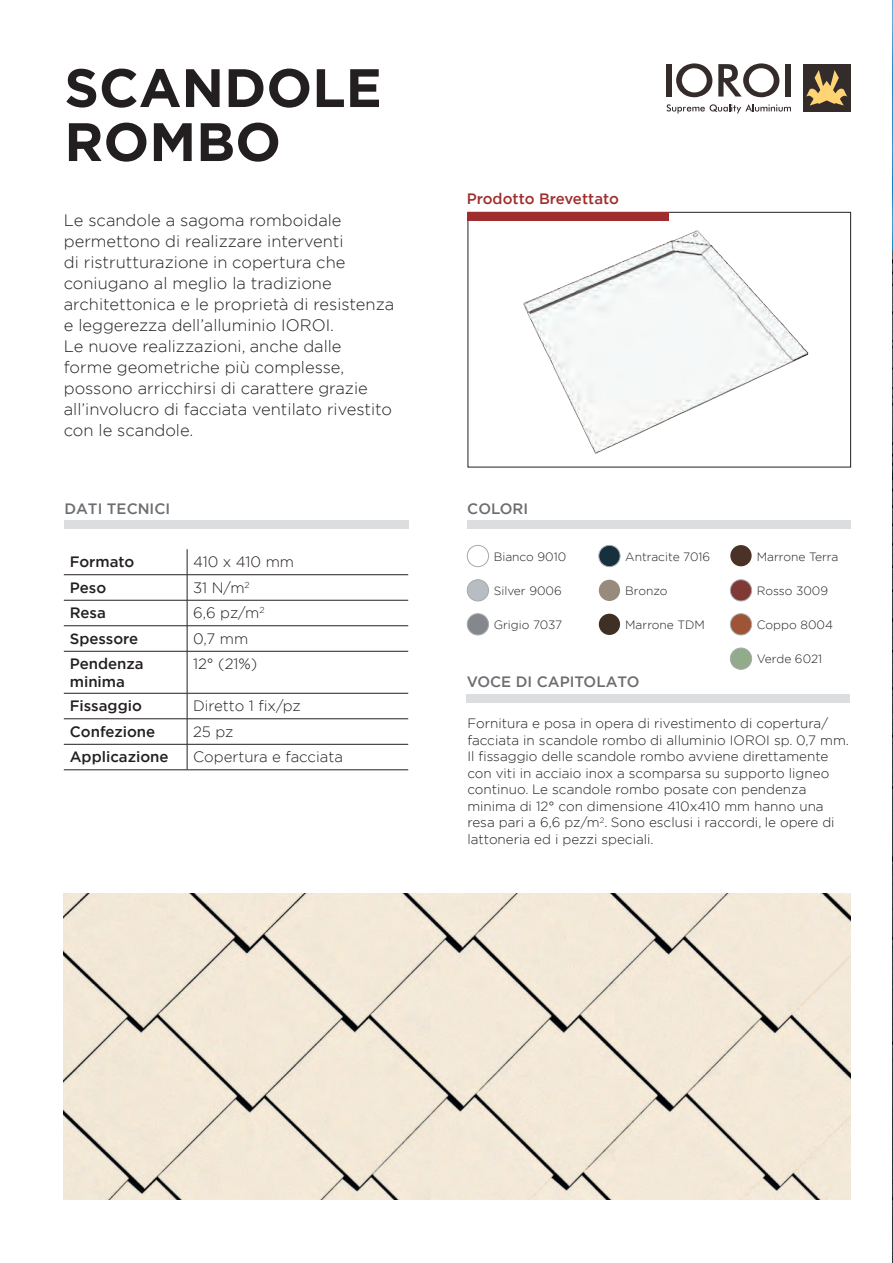
<style>
.page{position:relative;width:893px;height:1263px;background:#fff}
.page>*{position:absolute;margin:0;border:0;box-sizing:border-box;transform-origin:0 0}
.t1{font:700 54px/54px "Gotham";color:#231f20}
.t2{font:300 16.5px/21px "Gotham";color:#231f20}
.t3{font:300 15px "Gotham";color:#231f20}
.t4{font:500 15px/18px "Gotham";color:#231f20}
.t5{font:500 15px "Gotham";color:#6c6d70}
.t6{font:500 15px "Gotham";color:#a02d2d}
.t7{font:300 13.5px/16.5px "Gotham";color:#231f20}
.t8{font:300 12px "Gotham";color:#231f20}
</style>
<div class="page">
<div style="left:803px;top:64px;width:48px;height:48px;background:#342b2b"></div>
<svg style="left:806px;top:70px;width:41px;height:36px"></svg>
<svg style="left:667px;top:104px;width:124px;height:9px"></svg>
<div style="left:667px;top:64px;width:5px;height:33px;background:#342b2b"></div>
<svg style="left:676px;top:63px;width:36px;height:34px"></svg>
<svg style="left:718px;top:63px;width:61px;height:34px"></svg>
<div style="left:785px;top:64px;width:6px;height:33px;background:#342b2b"></div>
<img style="left:892px;top:1px;width:1px;height:1261px">
<img style="left:64px;top:893px;width:787px;height:306px">
<img style="left:523px;top:230px;width:286px;height:224px">
<div style="left:468px;top:212px;width:383px;height:255px;border:1px solid #231f20"></div>
<div style="left:468px;top:212px;width:201px;height:9px;background:#a02d2d"></div>
<svg style="left:187px;top:549px;width:1px;height:102px"></svg>
<hr style="left:187px;top:651px;width:1px;height:42px;background:#231f20">
<svg style="left:187px;top:694px;width:1px;height:76px"></svg>
<hr style="left:64px;top:770px;width:123px;height:1px;background:#231f20">
<hr style="left:187px;top:770px;width:221px;height:1px;background:#231f20">
<hr style="left:64px;top:574px;width:123px;height:1px;background:#231f20">
<hr style="left:187px;top:574px;width:221px;height:1px;background:#231f20">
<hr style="left:64px;top:600px;width:123px;height:1px;background:#231f20">
<hr style="left:187px;top:600px;width:221px;height:1px;background:#231f20">
<hr style="left:64px;top:625px;width:123px;height:1px;background:#231f20">
<hr style="left:187px;top:625px;width:221px;height:1px;background:#231f20">
<hr style="left:64px;top:651px;width:123px;height:1px;background:#231f20">
<hr style="left:187px;top:651px;width:221px;height:1px;background:#231f20">
<hr style="left:64px;top:693px;width:123px;height:1px;background:#231f20">
<hr style="left:187px;top:693px;width:221px;height:1px;background:#231f20">
<hr style="left:64px;top:718px;width:123px;height:1px;background:#231f20">
<hr style="left:187px;top:718px;width:221px;height:1px;background:#231f20">
<hr style="left:64px;top:744px;width:123px;height:1px;background:#231f20">
<hr style="left:187px;top:744px;width:221px;height:1px;background:#231f20">
<div style="left:64px;top:520px;width:344px;height:9px;background:#dcdddf"></div>
<div style="left:467px;top:694px;width:383px;height:8px;background:#dcdddf"></div>
<div style="left:467px;top:521px;width:383px;height:8px;background:#dcdddf"></div>
<div style="left:730px;top:614px;width:22px;height:21px;background:#9e5435;border-radius:50%"></div>
<div style="left:730px;top:614px;width:22px;height:21px;border:1px solid #a8a9ad;border-radius:50%"></div>
<div style="left:599px;top:614px;width:21px;height:21px;background:#3e3024;border-radius:50%"></div>
<div style="left:730px;top:648px;width:22px;height:21px;background:#92ab8b;border-radius:50%"></div>
<div style="left:730px;top:648px;width:22px;height:21px;border:1px solid #a8a9ad;border-radius:50%"></div>
<div style="left:467px;top:545px;width:22px;height:22px;border:1px solid #a8a9ad;border-radius:50%"></div>
<div style="left:467px;top:580px;width:22px;height:21px;background:#b8bdc3;border-radius:50%"></div>
<div style="left:467px;top:580px;width:22px;height:21px;border:1px solid #a8a9ad;border-radius:50%"></div>
<div style="left:467px;top:614px;width:22px;height:21px;background:#84888d;border-radius:50%"></div>
<div style="left:467px;top:614px;width:22px;height:21px;border:1px solid #a8a9ad;border-radius:50%"></div>
<div style="left:599px;top:545px;width:21px;height:22px;background:#16303d;border-radius:50%"></div>
<div style="left:599px;top:545px;width:21px;height:22px;border:1px solid #a8a9ad;border-radius:50%"></div>
<div style="left:730px;top:545px;width:22px;height:21px;background:#4a3227;border-radius:50%"></div>
<div style="left:730px;top:580px;width:22px;height:21px;background:#813936;border-radius:50%"></div>
<div style="left:730px;top:580px;width:22px;height:21px;border:1px solid #a8a9ad;border-radius:50%"></div>
<div style="left:599px;top:580px;width:21px;height:21px;background:#988b7d;border-radius:50%"></div>
<h1 class="t1" style="left:64px;top:61px;width:319px">SCANDOLE<br>ROMBO</h1>
<p class="t2" style="left:64px;top:209px;width:332px">Le scandole a sagoma romboidale permettono di realizzare interventi<br>di ristrutturazione in copertura che coniugano al meglio la tradizione architettonica e le proprietà di resistenza e leggerezza dell’alluminio IOROI.<br>Le nuove realizzazioni, anche dalle<br>forme geometriche più complesse, possono arricchirsi di carattere grazie all’involucro di facciata ventilato rivestito con le scandole.</p>
<p class="t5" style="left:64px;top:499px;width:107px">DATI TECNICI</p>
<p class="t4" style="left:70px;top:553px;width:66px">Formato</p>
<p class="t3" style="left:193px;top:552px;width:103px">410 x 410 mm</p>
<p class="t4" style="left:70px;top:578px;width:38px">Peso</p>
<p class="t3" style="left:193px;top:578px;width:58px">31 N/m<sup>2</sup></p>
<p class="t4" style="left:70px;top:604px;width:38px">Resa</p>
<p class="t3" style="left:193px;top:603px;width:73px">6,6 pz/m<sup>2</sup></p>
<p class="t4" style="left:70px;top:629px;width:70px">Spessore</p>
<p class="t3" style="left:193px;top:629px;width:57px">0,7 mm</p>
<p class="t4" style="left:70px;top:655px;width:75px">Pendenza minima</p>
<p class="t3" style="left:193px;top:654px;width:66px">12° (21%)</p>
<p class="t4" style="left:70px;top:697px;width:74px">Fissaggio</p>
<p class="t3" style="left:193px;top:696px;width:109px">Diretto 1 fix/pz</p>
<p class="t4" style="left:70px;top:722px;width:87px">Confezione</p>
<p class="t3" style="left:193px;top:722px;width:42px">25 pz</p>
<p class="t4" style="left:70px;top:748px;width:100px">Applicazione</p>
<p class="t3" style="left:193px;top:747px;width:151px">Copertura e facciata</p>
<p class="t6" style="left:467px;top:189px;width:154px">Prodotto Brevettato</p>
<p class="t5" style="left:467px;top:499px;width:62px">COLORI</p>
<p class="t8" style="left:494px;top:549px;width:74px">Bianco 9010</p>
<p class="t8" style="left:494px;top:583px;width:70px">Silver 9006</p>
<p class="t8" style="left:494px;top:617px;width:70px">Grigio 7037</p>
<p class="t8" style="left:625px;top:549px;width:87px">Antracite 7016</p>
<p class="t8" style="left:757px;top:549px;width:83px">Marrone Terra</p>
<p class="t8" style="left:625px;top:583px;width:44px">Bronzo</p>
<p class="t8" style="left:757px;top:583px;width:73px">Rosso 3009</p>
<p class="t8" style="left:625px;top:617px;width:81px">Marrone TDM</p>
<p class="t8" style="left:757px;top:617px;width:78px">Coppo 8004</p>
<p class="t8" style="left:757px;top:652px;width:67px">Verde 6021</p>
<p class="t5" style="left:467px;top:672px;width:174px">VOCE DI CAPITOLATO</p>
<p class="t7" style="left:467px;top:715px;width:383px">Fornitura e posa in opera di rivestimento di copertura/ facciata in scandole rombo di alluminio IOROI sp. 0,7 mm.<br>Il fissaggio delle scandole rombo avviene direttamente con viti in acciaio inox a scomparsa su supporto ligneo continuo. Le scandole rombo posate con pendenza minima di 12° con dimensione 410x410 mm hanno una resa pari a 6,6 pz/m<sup>2</sup>. Sono esclusi i raccordi, le opere di lattoneria ed i pezzi speciali.</p>
</div>
